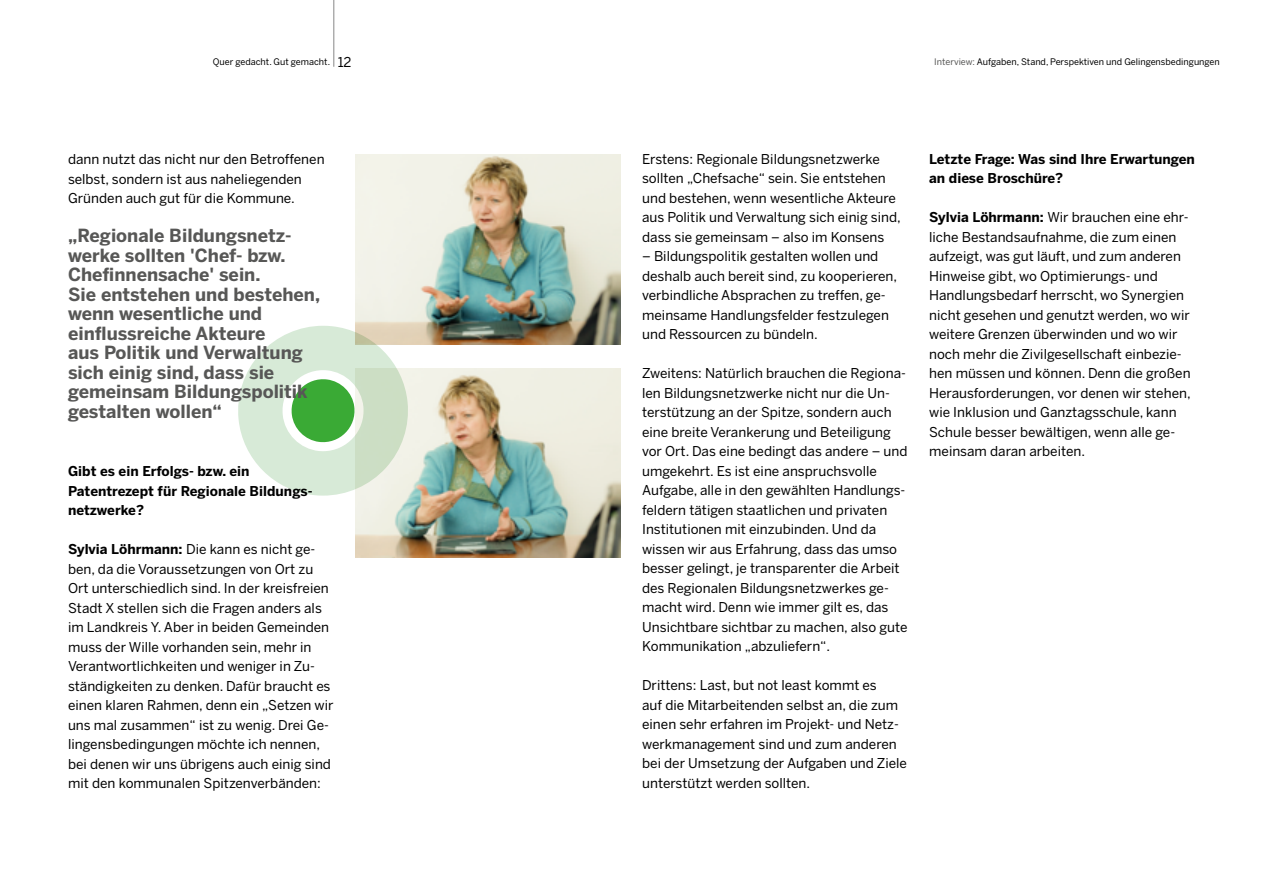
<style>
.page{position:relative;width:1263px;height:893px;background:#fff}
.page>*{position:absolute;margin:0;border:0;box-sizing:border-box;transform-origin:0 0}
.t1{font:700 18px/19.5px "Benton Sans";color:#575756}
.t2{font:13.5px/19.5px "Benton Sans";color:#000}
.t3{font:700 13.5px/19.5px "Benton Sans";color:#000}
.t4{font:9px "Benton Sans";color:#000}
.s1{font-size:13.5px}
.s2{color:#575756}
.s3{font-weight:700}
</style>
<div class="page">
<hr style="left:333px;top:0;width:1px;height:67px;background:#878787">
<img style="left:355px;top:155px;width:266px;height:189px">
<img style="left:355px;top:368px;width:266px;height:190px">
<svg style="left:238px;top:326px;width:172px;height:170px"></svg>
<p class="t4" style="left:213px;top:57px;width:140px">Quer gedacht. Gut gemacht. <span class="s1">12</span></p>
<p class="t4" style="left:934px;top:57px;width:287px"><span class="s2">Interview:</span> Aufgaben, Stand, Perspektiven und Gelingensbedingungen</p>
<p class="t2" style="left:68px;top:149px;width:258px">dann nutzt das nicht nur den Betroffenen selbst, sondern ist aus naheliegenden<br>Gründen auch gut für die Kommune.</p>
<p class="t1" style="left:68px;top:226px;width:254px">„Regionale Bildungsnetz&shy;werke sollten 'Chef- bzw.<br>Chefinnensache' sein.<br>Sie entstehen und bestehen, wenn wesentliche und einflussreiche Akteure<br>aus Politik und Verwaltung sich einig sind, dass sie gemeinsam Bildungspolitik gestalten wollen“</p>
<p class="t3" style="left:68px;top:461px;width:246px">Gibt es ein Erfolgs- bzw. ein<br>Patentrezept für Regionale Bildungs&shy;netzwerke?</p>
<p class="t2" style="left:68px;top:539px;width:267px"><span class="s3">Sylvia Löhrmann:</span> Die kann es nicht ge&shy;ben, da die Voraussetzungen von Ort zu Ort unterschiedlich sind. In der kreisfreien Stadt X stellen sich die Fragen anders als im Landkreis Y. Aber in beiden Gemeinden muss der Wille vorhanden sein, mehr in Verantwortlichkeiten und weniger in Zu&shy;ständigkeiten zu denken. Dafür braucht es einen klaren Rahmen, denn ein „Setzen wir uns mal zusammen“ ist zu wenig. Drei Ge&shy;lingensbedingungen möchte ich nennen, bei denen wir uns übrigens auch einig sind mit den kommunalen Spitzenverbänden:</p>
<p class="t2" style="left:642px;top:149px;width:260px">Erstens: Regionale Bildungsnetzwerke sollten „Chefsache“ sein. Sie entstehen und bestehen, wenn wesentliche Akteure aus Politik und Verwaltung sich einig sind, dass sie gemeinsam – also im Konsens</p>
<p class="t2" style="left:642px;top:247px;width:257px">– Bildungspolitik gestalten wollen und deshalb auch bereit sind, zu kooperieren, verbindliche Absprachen zu treffen, ge&shy;meinsame Handlungsfelder festzulegen und Ressourcen zu bündeln.</p>
<p class="t2" style="left:642px;top:364px;width:267px">Zweitens: Natürlich brauchen die Regiona&shy;len Bildungsnetzwerke nicht nur die Un&shy;terstützung an der Spitze, sondern auch eine breite Verankerung und Beteiligung vor Ort. Das eine bedingt das andere – und umgekehrt. Es ist eine anspruchsvolle Aufgabe, alle in den gewählten Handlungs&shy;feldern tätigen staatlichen und privaten Institutionen mit einzubinden. Und da wissen wir aus Erfahrung, dass das umso besser gelingt, je transparenter die Arbeit des Regionalen Bildungsnetzwerkes ge&shy;macht wird. Denn wie immer gilt es, das Unsichtbare sichtbar zu machen, also gute Kommunikation „abzuliefern“.</p>
<p class="t2" style="left:642px;top:676px;width:266px">Drittens: Last, but not least kommt es<br>auf die Mitarbeitenden selbst an, die zum einen sehr erfahren im Projekt- und Netz&shy;werkmanagement sind und zum anderen bei der Umsetzung der Aufgaben und Ziele unterstützt werden sollten.</p>
<p class="t3" style="left:929px;top:149px;width:267px">Letzte Frage: Was sind Ihre Erwartungen an diese Broschüre?</p>
<p class="t2" style="left:929px;top:208px;width:263px"><span class="s3">Sylvia Löhrmann:</span> Wir brauchen eine ehr&shy;liche Bestandsaufnahme, die zum einen aufzeigt, was gut läuft, und zum anderen Hinweise gibt, wo Optimierungs- und Handlungsbedarf herrscht, wo Synergien nicht gesehen und genutzt werden, wo wir weitere Grenzen überwinden und wo wir noch mehr die Zivilgesellschaft einbezie&shy;hen müssen und können. Denn die großen Herausforderungen, vor denen wir stehen, wie Inklusion und Ganztagsschule, kann Schule besser bewältigen, wenn alle ge&shy;meinsam daran arbeiten.</p>
</div>
